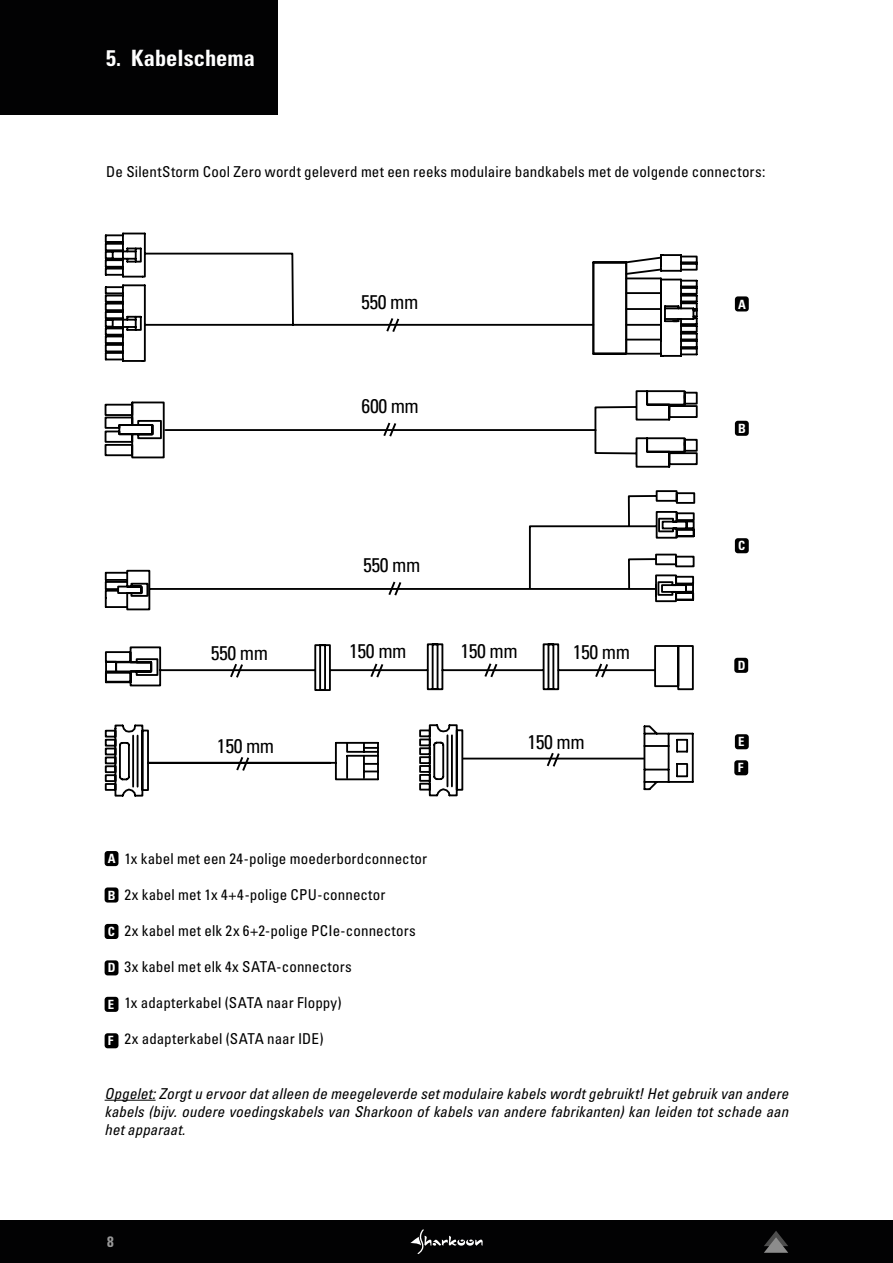
<style>
.page{position:relative;width:893px;height:1263px;background:#fff}
.page>*{position:absolute;margin:0;border:0;box-sizing:border-box;transform-origin:0 0}
.t1{font:22.5px "Univers LTCYR 67 Bold Cond";color:#fff}
.t2{font:condensed 19.8px "Univers";letter-spacing:-.02em;color:#000}
.t3{font:condensed 15px "Univers LTCYR 57";letter-spacing:.01em;color:#000}
.t4{font:15px/18px "Univers LTCYR 57 Condensed Obl";letter-spacing:.005em;color:#000;text-align:justify}
.t5{font:15px "Univers LTCYR 67 Bold Cond";color:#d9d9d9}
.t6{font:12.75px "Univers LTCYR 67 Bold Cond";color:#fff}
</style>
<div class="page">
<svg style="left:105px;top:233px;width:593px;height:129px"></svg>
<svg style="left:591px;top:260px;width:37px;height:96px"></svg>
<hr style="left:593px;top:261px;width:33px;height:2px;background:#000">
<hr style="left:625px;top:262px;width:2px;height:92px;background:#000">
<hr style="left:592px;top:262px;width:2px;height:92px;background:#000">
<svg style="left:105px;top:390px;width:593px;height:301px"></svg>
<svg style="left:228px;top:662px;width:17px;height:18px"></svg>
<svg style="left:105px;top:724px;width:589px;height:73px"></svg>
<svg style="left:369px;top:316px;width:241px;height:453px"></svg>
<svg style="left:387px;top:579px;width:16px;height:19px"></svg>
<svg style="left:627px;top:557px;width:31px;height:34px"></svg>
<div style="left:0;top:1220px;width:893px;height:43px;background:#020203"></div>
<svg style="left:410px;top:1229px;width:73px;height:25px"></svg>
<svg style="left:764px;top:1231px;width:24px;height:22px"></svg>
<div style="left:0;top:0;width:277px;height:115px;background:#020203"></div>
<div style="left:105px;top:851px;width:13px;height:15px;background:#000;border-radius:3px"></div>
<div style="left:735px;top:296px;width:14px;height:15px;background:#000;border-radius:3px"></div>
<div style="left:105px;top:887px;width:13px;height:15px;background:#000;border-radius:3px"></div>
<div style="left:735px;top:421px;width:14px;height:15px;background:#000;border-radius:3px"></div>
<div style="left:105px;top:924px;width:13px;height:15px;background:#000;border-radius:3px"></div>
<div style="left:735px;top:538px;width:14px;height:15px;background:#000;border-radius:3px"></div>
<div style="left:105px;top:960px;width:13px;height:15px;background:#000;border-radius:3px"></div>
<div style="left:105px;top:997px;width:13px;height:15px;background:#000;border-radius:3px"></div>
<div style="left:735px;top:734px;width:14px;height:15px;background:#000;border-radius:3px"></div>
<div style="left:105px;top:1033px;width:13px;height:15px;background:#000;border-radius:3px"></div>
<div style="left:734px;top:760px;width:14px;height:15px;background:#000;border-radius:3px"></div>
<div style="left:734px;top:658px;width:14px;height:15px;background:#000;border-radius:3px"></div>
<hr style="left:105px;top:1100px;width:51px;height:1px;background:#000">
<h1 class="t1" style="left:106px;top:44px;width:150px">5. Kabelschema</h1>
<p class="t3" style="left:106px;top:162px;width:660px">De SilentStorm Cool Zero wordt geleverd met een reeks modulaire bandkabels met de volgende connectors:</p>
<h2 class="t2" style="left:361px;top:289px;width:59px">550 mm</h2>
<h2 class="t2" style="left:362px;top:393px;width:59px">600 mm</h2>
<h2 class="t2" style="left:363px;top:553px;width:59px">550 mm</h2>
<h2 class="t2" style="left:211px;top:640px;width:59px">550 mm</h2>
<h2 class="t2" style="left:349px;top:638px;width:59px">150 mm</h2>
<h2 class="t2" style="left:460px;top:638px;width:59px">150 mm</h2>
<h2 class="t2" style="left:573px;top:639px;width:59px">150 mm</h2>
<h2 class="t2" style="left:217px;top:733px;width:59px">150 mm</h2>
<h2 class="t2" style="left:527px;top:729px;width:59px">150 mm</h2>
<p class="t6" style="left:108px;top:851px;width:9px">A</p>
<p class="t6" style="left:108px;top:887px;width:9px">B</p>
<p class="t6" style="left:108px;top:924px;width:9px">C</p>
<p class="t6" style="left:108px;top:960px;width:9px">D</p>
<p class="t6" style="left:108px;top:996px;width:8px">E</p>
<p class="t6" style="left:108px;top:1033px;width:7px">F</p>
<p class="t3" style="left:124px;top:849px;width:304px">1x kabel met een 24-polige moederbordconnector</p>
<p class="t3" style="left:124px;top:885px;width:263px">2x kabel met 1x 4+4-polige CPU-connector</p>
<p class="t3" style="left:124px;top:921px;width:293px">2x kabel met elk 2x 6+2-polige PCIe-connectors</p>
<p class="t3" style="left:124px;top:957px;width:229px">3x kabel met elk 4x SATA-connectors</p>
<p class="t3" style="left:124px;top:993px;width:219px">1x adapterkabel (SATA naar Floppy)</p>
<p class="t3" style="left:124px;top:1029px;width:201px">2x adapterkabel (SATA naar IDE)</p>
<p class="t6" style="left:738px;top:296px;width:9px">A</p>
<p class="t6" style="left:738px;top:420px;width:9px">B</p>
<p class="t6" style="left:738px;top:538px;width:9px">C</p>
<p class="t6" style="left:738px;top:657px;width:9px">D</p>
<p class="t6" style="left:738px;top:734px;width:8px">E</p>
<p class="t6" style="left:738px;top:760px;width:7px">F</p>
<p class="t4" style="left:105px;top:1084px;width:685px">Opgelet: Zorgt u ervoor dat alleen de meegeleverde set modulaire kabels wordt gebruikt! Het gebruik van andere kabels (bijv. oudere voedingskabels van Sharkoon of kabels van andere fabrikanten) kan leiden tot schade aan het apparaat.</p>
<p class="t5" style="left:107px;top:1232px;width:8px">8</p>
</div>
